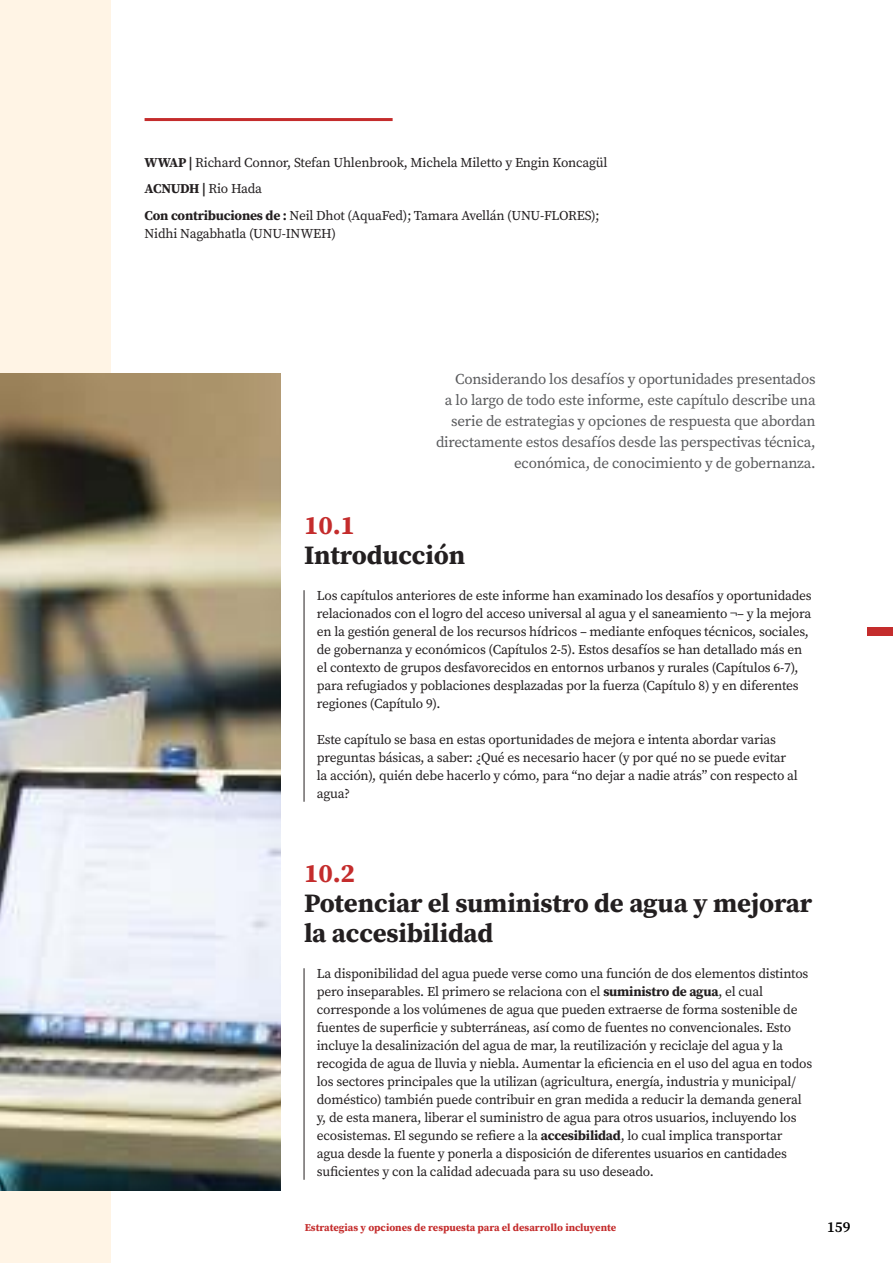
<style>
.page{position:relative;width:893px;height:1263px;background:#fff}
.page>*{position:absolute;margin:0;border:0;box-sizing:border-box;transform-origin:0 0}
.t1{font:700 26.4px/30px "Source Serif Pro";letter-spacing:-.005em;color:#231f20}
.t2{font:700 26.4px "Source Serif Pro";color:#c42c2c}
.t3{font:15px/21px "Source Serif Pro";letter-spacing:-.015em;color:#58595b;text-align:right}
.t4{font:600 15px "Source Serif Pro";color:#000}
.t5{font:13.5px/18px "Source Serif Pro";letter-spacing:-.015em;color:#231f20}
.t6{font:700 10.5px "Source Serif Pro";color:#c42c2c}
.s1{font-weight:700}
</style>
<div class="page">
<div style="left:0;top:0;width:111px;height:1263px;background:#fff4e5"></div>
<div style="left:867px;top:627px;width:26px;height:9px;background:#c42c2c"></div>
<hr style="left:145px;top:118px;width:248px;height:3px;background:#c42c2c">
<img style="left:0;top:373px;width:281px;height:818px">
<hr style="left:304px;top:590px;width:1px;height:212px;background:#231f20">
<hr style="left:304px;top:968px;width:1px;height:212px;background:#231f20">
<p class="t5" style="left:145px;top:149px;width:464px;line-height:26.5px"><span class="s1">WWAP |</span> Richard Connor, Stefan Uhlenbrook, Michela Miletto y Engin Koncagül<br><span class="s1">ACNUDH |</span> Rio Hada<br><span class="s1">Con contribuciones de :</span> Neil Dhot (AquaFed); Tamara Avellán (UNU-FLORES);</p>
<p class="t5" style="left:145px;top:225px;width:193px">Nidhi Nagabhatla (UNU-INWEH)</p>
<p class="t3" style="left:436px;top:369px;width:381px">Considerando los desafíos y oportunidades presentados<br>a lo largo de todo este informe, este capítulo describe una serie de estrategias y opciones de respuesta que abordan directamente estos desafíos desde las perspectivas técnica, económica, de conocimiento y de gobernanza.</p>
<h1 class="t2" style="left:304px;top:511px;width:53px">10.1</h1>
<h1 class="t1" style="left:304px;top:541px;width:163px">Introducción</h1>
<p class="t5" style="left:317px;top:587px;width:496px">Los capítulos anteriores de este informe han examinado los desafíos y oportunidades relacionados con el logro del acceso universal al agua y el saneamiento ¬– y la mejora en la gestión general de los recursos hídricos – mediante enfoques técnicos, sociales, de gobernanza y económicos (Capítulos 2-5). Estos desafíos se han detallado más en el contexto de grupos desfavorecidos en entornos urbanos y rurales (Capítulos 6-7), para refugiados y poblaciones desplazadas por la fuerza (Capítulo 8) y en diferentes regiones (Capítulo 9).</p>
<p class="t5" style="left:317px;top:731px;width:483px">Este capítulo se basa en estas oportunidades de mejora e intenta abordar varias preguntas básicas, a saber: ¿Qué es necesario hacer (y por qué no se puede evitar la acción), quién debe hacerlo y cómo, para “no dejar a nadie atrás” con respecto al agua?</p>
<h1 class="t2" style="left:304px;top:859px;width:53px">10.2</h1>
<h1 class="t1" style="left:304px;top:889px;width:510px">Potenciar el suministro de agua y mejorar la accesibilidad</h1>
<p class="t5" style="left:317px;top:965px;width:497px">La disponibilidad del agua puede verse como una función de dos elementos distintos pero inseparables. El primero se relaciona con el <span class="s1">suministro de agua</span>, el cual corresponde a los volúmenes de agua que pueden extraerse de forma sostenible de fuentes de superficie y subterráneas, así como de fuentes no convencionales. Esto incluye la desalinización del agua de mar, la reutilización y reciclaje del agua y la recogida de agua de lluvia y niebla. Aumentar la eficiencia en el uso del agua en todos los sectores principales que la utilizan (agricultura, energía, industria y municipal/ doméstico) también puede contribuir en gran medida a reducir la demanda general y, de esta manera, liberar el suministro de agua para otros usuarios, incluyendo los ecosistemas. El segundo se refiere a la <span class="s1">accesibilidad</span>, lo cual implica transportar agua desde la fuente y ponerla a disposición de diferentes usuarios en cantidades suficientes y con la calidad adecuada para su uso deseado.</p>
<p class="t6" style="left:305px;top:1221px;width:313px">Estrategias y opciones de respuesta para el desarrollo incluyente</p>
<p class="t4" style="left:827px;top:1221px;width:25px">159</p>
</div>
